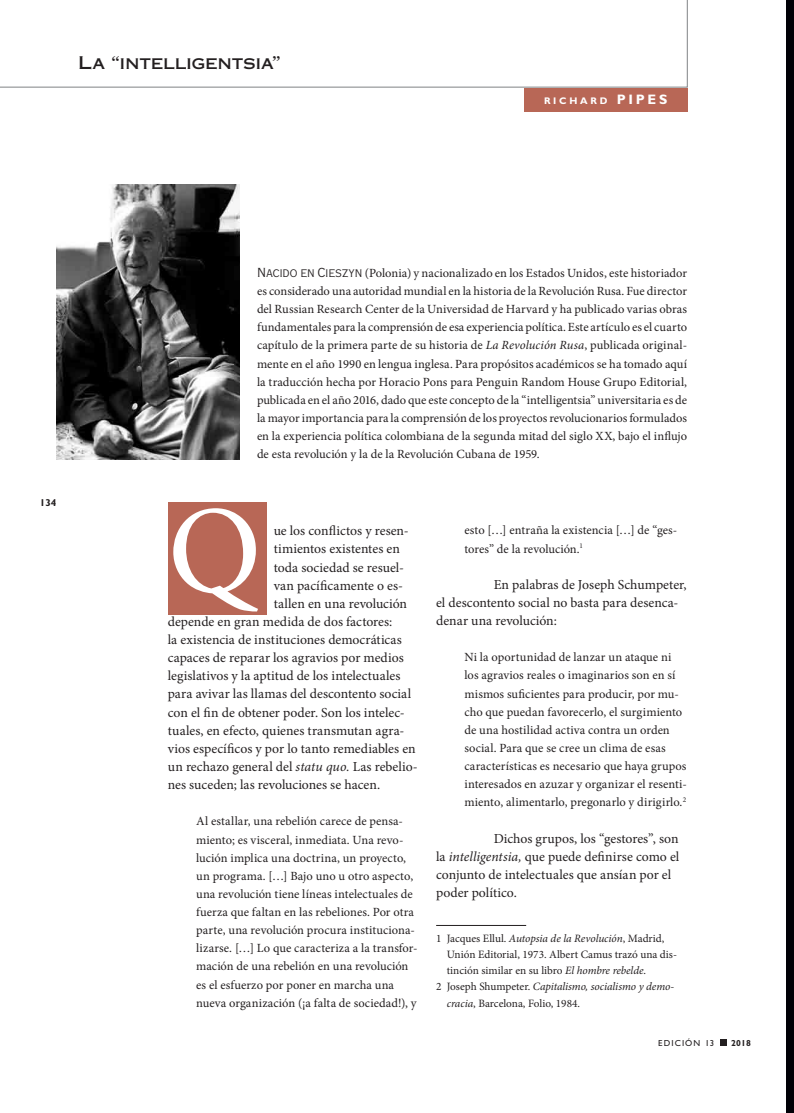
<style>
.page{position:relative;width:794px;height:1113px;background:#fff}
.page>*{position:absolute;margin:0;border:0;box-sizing:border-box;transform-origin:0 0}
.t1{font:125.25px "Minion Pro";color:#fff}
.t2{font:17.5px "Copperplate Gothic Std 31 AB";letter-spacing:-.015em;color:#231f20}
.t3{font:13.75px/18.1px "Minion Pro";color:#231f20}
.t4{font:12.5px/18.1px "Minion Pro";color:#231f20}
.t5{font:11.25px "Minion Pro";color:#231f20}
.t6{font:italic 11.25px "Minion Pro";letter-spacing:-.005em;color:#231f20}
.t7{font:700 10px "Gill Sans Std";color:#231f20}
.t8{font:700 9.62px "Gill Sans Std";letter-spacing:.285em;color:#fff}
.t9{font:8.75px "Gill Sans Std";letter-spacing:.125em;color:#231f20}
.t10{font:700 8.75px "Gill Sans Std";color:#231f20}
.s1{font-size:13.75px}
.s2{font-family:"Copperplate Gothic Std 29 AB"}
.s3{font-style:italic}
.s4{font-style:normal}
</style>
<div class="page">
<svg style="left:720px;top:1040px;width:6px;height:6px"></svg>
<div style="left:787px;top:0;width:7px;height:1113px;background:#000006"></div>
<div style="left:168px;top:502px;width:99px;height:112px;background:#b86756"></div>
<div style="left:524px;top:85px;width:163px;height:26px;background:#b86756"></div>
<svg style="left:0;top:0;width:687px;height:87px"></svg>
<hr style="left:436px;top:925px;width:90px;height:1px;background:#231f20">
<img style="left:56px;top:185px;width:183px;height:274px">
<h2 class="t2" style="left:78px;top:52px;width:204px">La “intelligentsia”</h2>
<p class="t8" style="left:544px;top:95px;width:125px">RICHARD <span class="s1">PIPES</span></p>
<p class="t7" style="left:40px;top:497px;width:18px">134</p>
<p class="t4" style="left:257px;top:264px;width:432px;text-align:justify"><span class="s2">Nacido en Cieszyn</span> (Polonia) y nacionalizado en los Estados Unidos, este historiador es considerado una autoridad mundial en la historia de la Revolución Rusa. Fue director del Russian Research Center de la Universidad de Harvard y ha publicado varias obras fundamentales para la comprensión de esa experiencia política. Este artículo es el cuarto capítulo de la primera parte de su historia de <span class="s3">La Revolución Rusa</span>, publicada original&shy;mente en el año 1990 en lengua inglesa. Para propósitos académicos se ha tomado aquí la traducción hecha por Horacio Pons para Penguin Random House Grupo Editorial, publicada en el año 2016, dado que este concepto de la “intelligentsia” universitaria es de la mayor importancia para la comprensión de los proyectos revolucionarios formulados en la experiencia política colombiana de la segunda mitad del siglo XX, bajo el influjo de esta revolución y la de la Revolución Cubana de 1959.</p>
<h1 class="t1" style="left:168px;top:468px;width:95px">Q</h1>
<p class="t3" style="left:274px;top:522px;width:137px">ue los conflictos y resen-</p>
<p class="t3" style="left:274px;top:540px;width:128px">timientos existentes en</p>
<p class="t3" style="left:274px;top:558px;width:132px">toda sociedad se resuel-</p>
<p class="t3" style="left:274px;top:576px;width:131px">van pacíficamente o es-</p>
<p class="t3" style="left:274px;top:594px;width:135px">tallen en una revolución</p>
<p class="t3" style="left:168px;top:612px;width:226px">depende en gran medida de dos factores:</p>
<p class="t3" style="left:168px;top:630px;width:235px">la existencia de instituciones democráticas</p>
<p class="t3" style="left:168px;top:649px;width:237px">capaces de reparar los agravios por medios</p>
<p class="t3" style="left:168px;top:667px;width:234px">legislativos y la aptitud de los intelectuales</p>
<p class="t3" style="left:168px;top:685px;width:245px">para avivar las llamas del descontento social</p>
<p class="t3" style="left:168px;top:703px;width:238px">con el fin de obtener poder. Son los intelec-</p>
<p class="t3" style="left:168px;top:721px;width:238px">tuales, en efecto, quienes transmutan agra-</p>
<p class="t3" style="left:168px;top:739px;width:249px">vios específicos y por lo tanto remediables en</p>
<p class="t3" style="left:168px;top:757px;width:251px">un rechazo general del <span class="s3">statu quo.</span> Las rebelio-</p>
<p class="t3" style="left:168px;top:775px;width:214px">nes suceden; las revoluciones se hacen.</p>
<p class="t4" style="left:196px;top:812px;width:223px">Al estallar, una rebelión carece de pensa&shy;miento; es visceral, inmediata. Una revo&shy;lución implica una doctrina, un proyecto, un programa. […] Bajo uno u otro aspecto, una revolución tiene líneas intelectuales de fuerza que faltan en las rebeliones. Por otra parte, una revolución procura instituciona&shy;lizarse. […] Lo que caracteriza a la transfor&shy;mación de una rebelión en una revolución es el esfuerzo por poner en marcha una nueva organización (¡a falta de sociedad!), y</p>
<p class="t4" style="left:464px;top:521px;width:214px">esto […] entraña la existencia […] de “ges&shy;tores” de la revolución.<sup>1</sup></p>
<p class="t3" style="left:436px;top:575px;width:252px;text-indent:58px">En palabras de Joseph Schumpeter, el descontento social no basta para desenca&shy;denar una revolución:</p>
<p class="t4" style="left:464px;top:648px;width:224px">Ni la oportunidad de lanzar un ataque ni los agravios reales o imaginarios son en sí mismos suficientes para producir, por mu&shy;cho que puedan favorecerlo, el surgimiento de una hostilidad activa contra un orden social. Para que se cree un clima de esas características es necesario que haya grupos interesados en azuzar y organizar el resenti&shy;miento, alimentarlo, pregonarlo y dirigirlo.<sup>2</sup></p>
<p class="t3" style="left:436px;top:829px;width:245px;text-indent:58px">Dichos grupos, los “gestores”, son la <span class="s3">intelligentsia,</span> que puede definirse como el conjunto de intelectuales que ansían por el poder político.</p>
<p class="t5" style="left:436px;top:930px;width:230px">1 Jacques Ellul. <span class="s3">Autopsia de la Revolución</span>, Madrid,</p>
<p class="t5" style="left:447px;top:946px;width:232px">Unión Editorial, 1973. Albert Camus trazó una dis-</p>
<p class="t5" style="left:447px;top:963px;width:201px">tinción similar en su libro <span class="s3">El hombre rebelde</span>.</p>
<p class="t6" style="left:436px;top:979px;width:240px"><span class="s4">2 Joseph Shumpeter.</span> Capitalismo, socialismo y demo-</p>
<p class="t5" style="left:447px;top:995px;width:135px"><span class="s3">cracia</span>, Barcelona, Folio, 1984.</p>
<p class="t9" style="left:658px;top:1038px;width:57px">EDICIÓN 13</p>
<p class="t10" style="left:731px;top:1037px;width:21px">2018</p>
</div>
